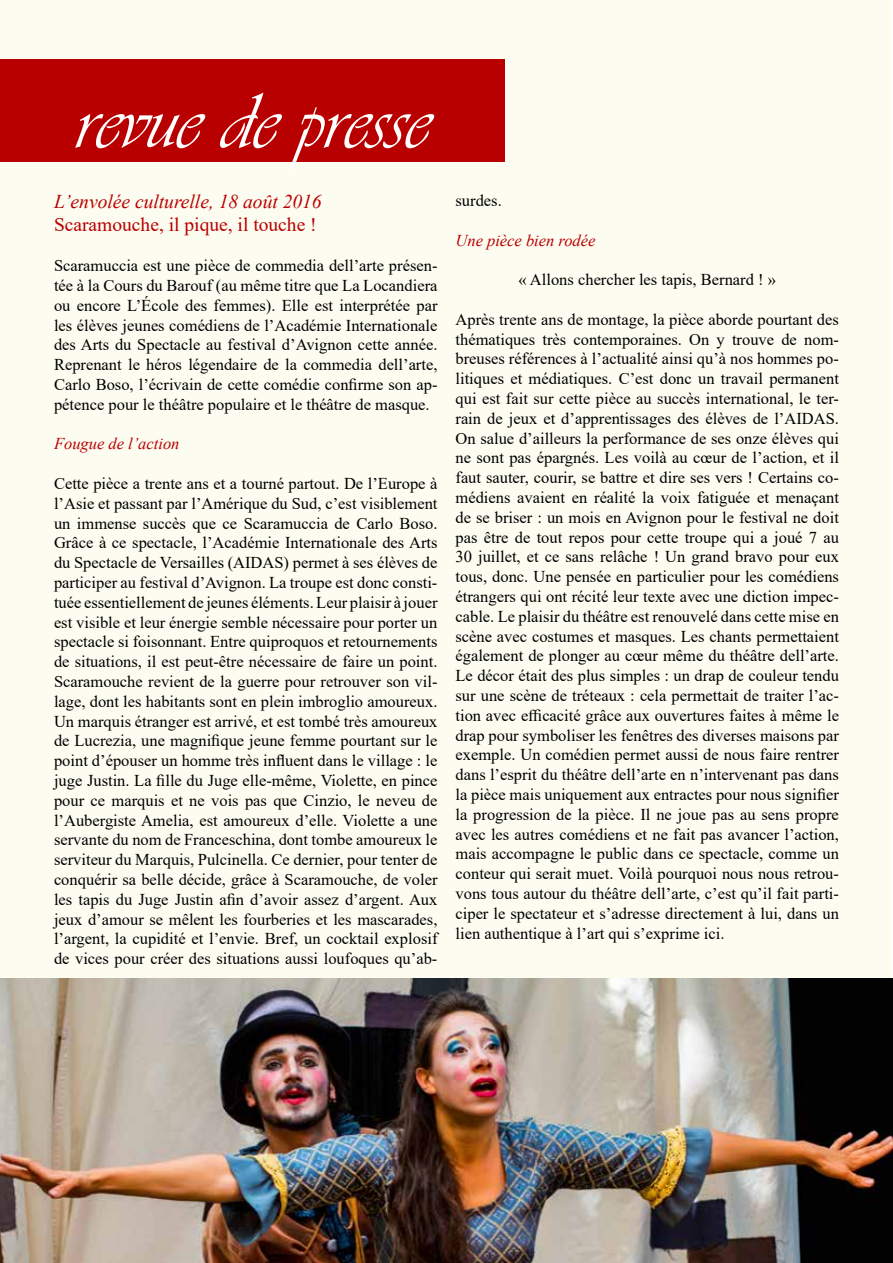
<style>
.page{position:relative;width:893px;height:1263px;background:#fff}
.page>*{position:absolute;margin:0;border:0;box-sizing:border-box;transform-origin:0 0}
.t1{font:82.5px "Vivaldii";color:#fff}
.t2{font:italic 19.5px "Times New Roman";color:#b90000}
.t3{font:19.5px "Times New Roman";color:#b90000}
.t4{font:16.5px/19.8px "Times New Roman";color:#000;text-align:justify}
.t5{font:italic 16.5px "Times New Roman";color:#b90000}
</style>
<div class="page">
<div style="left:0;top:0;width:891px;height:1263px;background:#fcfcf1"></div>
<div style="left:0;top:60px;width:505px;height:102px;background:#b90000"></div>
<img style="left:0;top:978px;width:893px;height:285px">
<h1 class="t1" style="left:75px;top:73px;width:356px">revue de presse</h1>
<p class="t2" style="left:54px;top:188px;width:269px">L’envolée culturelle, 18 août 2016</p>
<p class="t3" style="left:54px;top:211px;width:264px">Scaramouche, il pique, il touche !</p>
<p class="t4" style="left:54px;top:255px;width:385px">Scaramuccia est une pièce de commedia dell’arte présen&shy;tée à la Cours du Barouf (au même titre que La Locandiera ou encore L’École des femmes). Elle est interprétée par les élèves jeunes comédiens de l’Académie Internationale des Arts du Spectacle au festival d’Avignon cette année.<br>Reprenant le héros légendaire de la commedia dell’arte, Carlo Boso, l’écrivain de cette comédie confirme son ap&shy;pétence pour le théâtre populaire et le théâtre de masque.</p>
<p class="t5" style="left:54px;top:432px;width:127px">Fougue de l’action</p>
<p class="t4" style="left:54px;top:473px;width:385px">Cette pièce a trente ans et a tourné partout. De l’Europe à l’Asie et passant par l’Amérique du Sud, c’est visiblement un immense succès que ce Scaramuccia de Carlo Boso.<br>Grâce à ce spectacle, l’Académie Internationale des Arts du Spectacle de Versailles (AIDAS) permet à ses élèves de participer au festival d’Avignon. La troupe est donc consti&shy;tuée essentiellement de jeunes éléments. Leur plaisir à jouer est visible et leur énergie semble nécessaire pour porter un spectacle si foisonnant. Entre quiproquos et retournements de situations, il est peut-être nécessaire de faire un point.<br>Scaramouche revient de la guerre pour retrouver son vil&shy;lage, dont les habitants sont en plein imbroglio amoureux.<br>Un marquis étranger est arrivé, et est tombé très amoureux de Lucrezia, une magnifique jeune femme pourtant sur le point d’épouser un homme très influent dans le village : le juge Justin. La fille du Juge elle-même, Violette, en pince pour ce marquis et ne vois pas que Cinzio, le neveu de l’Aubergiste Amelia, est amoureux d’elle. Violette a une servante du nom de Franceschina, dont tombe amoureux le serviteur du Marquis, Pulcinella. Ce dernier, pour tenter de conquérir sa belle décide, grâce à Scaramouche, de voler les tapis du Juge Justin afin d’avoir assez d’argent. Aux jeux d’amour se mêlent les fourberies et les mascarades, l’argent, la cupidité et l’envie. Bref, un cocktail explosif de vices pour créer des situations aussi loufoques qu’ab-</p>
<p class="t4" style="left:455px;top:190px;width:48px">surdes.</p>
<p class="t5" style="left:455px;top:229px;width:142px">Une pièce bien rodée</p>
<p class="t4" style="left:518px;top:269px;width:259px">« Allons chercher les tapis, Bernard ! »</p>
<p class="t4" style="left:455px;top:309px;width:385px">Après trente ans de montage, la pièce aborde pourtant des thématiques très contemporaines. On y trouve de nom&shy;breuses références à l’actualité ainsi qu’à nos hommes po&shy;litiques et médiatiques. C’est donc un travail permanent qui est fait sur cette pièce au succès international, le ter&shy;rain de jeux et d’apprentissages des élèves de l’AIDAS.<br>On salue d’ailleurs la performance de ses onze élèves qui ne sont pas épargnés. Les voilà au cœur de l’action, et il faut sauter, courir, se battre et dire ses vers ! Certains co&shy;médiens avaient en réalité la voix fatiguée et menaçant de se briser : un mois en Avignon pour le festival ne doit pas être de tout repos pour cette troupe qui a joué 7 au 30 juillet, et ce sans relâche ! Un grand bravo pour eux tous, donc. Une pensée en particulier pour les comédiens étrangers qui ont récité leur texte avec une diction impec&shy;cable. Le plaisir du théâtre est renouvelé dans cette mise en scène avec costumes et masques. Les chants permettaient également de plonger au cœur même du théâtre dell’arte.<br>Le décor était des plus simples : un drap de couleur tendu sur une scène de tréteaux : cela permettait de traiter l’ac&shy;tion avec efficacité grâce aux ouvertures faites à même le drap pour symboliser les fenêtres des diverses maisons par exemple. Un comédien permet aussi de nous faire rentrer dans l’esprit du théâtre dell’arte en n’intervenant pas dans la pièce mais uniquement aux entractes pour nous signifier la progression de la pièce. Il ne joue pas au sens propre avec les autres comédiens et ne fait pas avancer l’action, mais accompagne le public dans ce spectacle, comme un conteur qui serait muet. Voilà pourquoi nous nous retrou&shy;vons tous autour du théâtre dell’arte, c’est qu’il fait parti&shy;ciper le spectateur et s’adresse directement à lui, dans un lien authentique à l’art qui s’exprime ici.</p>
</div>
